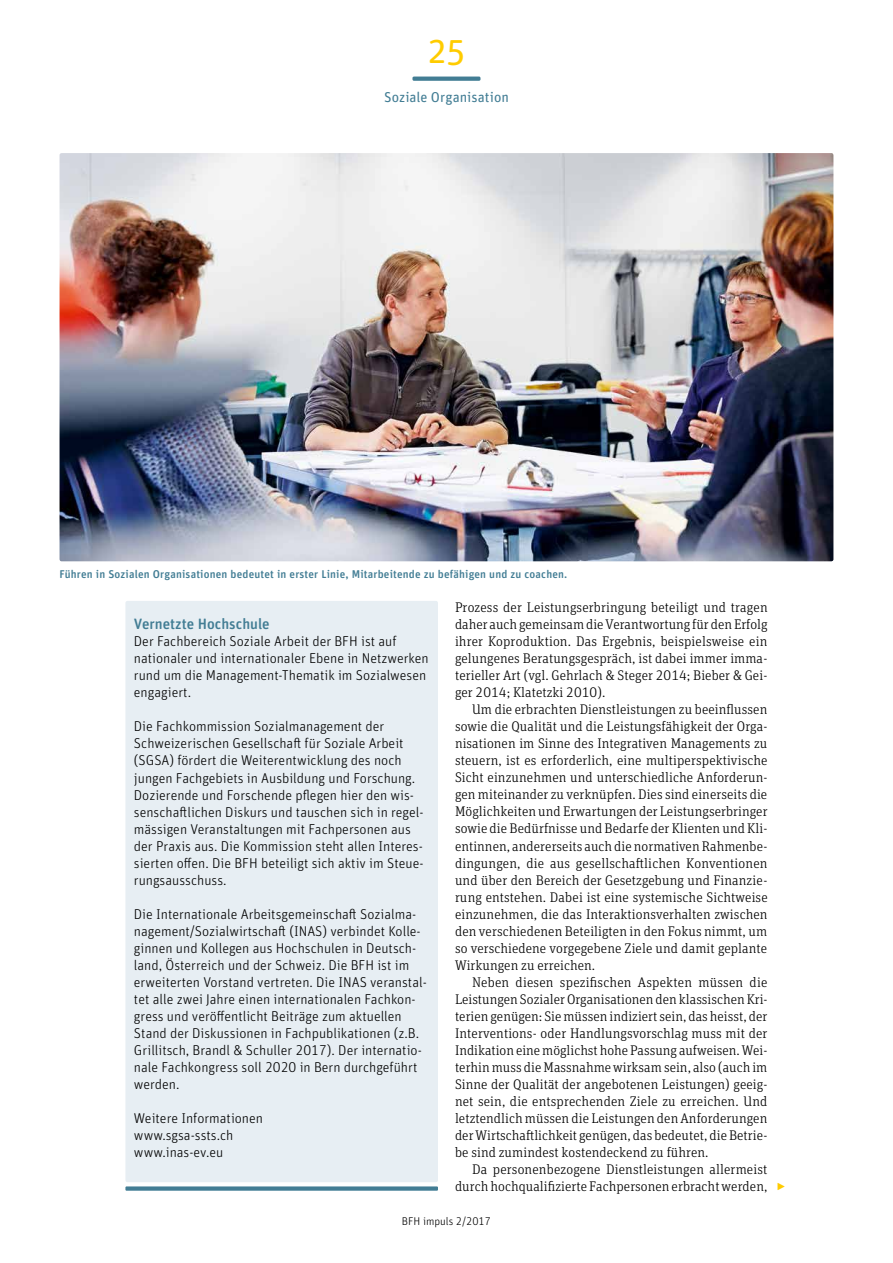
<style>
.page{position:relative;width:893px;height:1263px;background:#fff}
.page>*{position:absolute;margin:0;border:0;box-sizing:border-box;transform-origin:0 0}
.t1{font:36px "Unit Rounded Pro";color:#fc0}
.t2{font:300 16.5px "Unit Rounded Pro";color:#fc0}
.t3{font:500 15px "Unit Rounded Pro";color:#427d94}
.t4{font:300 14.25px/17px "Unit Rounded Pro";color:#000}
.t5{font:14.25px "Unit Rounded Pro";color:#427d94}
.t6{font:300 13.95px/17px "Unit Slab Pro";letter-spacing:.005em;color:#000;text-align:justify}
.t7{font:500 11.25px "Unit Rounded Pro";letter-spacing:.015em;color:#427d94}
.t8{font:300 11.25px "Unit Rounded Pro";color:#000}
</style>
<div class="page">
<svg style="left:412px;top:77px;width:68px;height:4px"></svg>
<div style="left:125px;top:601px;width:313px;height:581px;background:#e7eef3;border-radius:2px"></div>
<div style="left:125px;top:1186px;width:313px;height:5px;background:#427d94"></div>
<img style="left:60px;top:153px;width:773px;height:408px">
<h1 class="t1" style="left:428px;top:25px;width:38px">25</h1>
<p class="t5" style="left:384px;top:87px;width:126px">Soziale Organisation</p>
<p class="t7" style="left:60px;top:566px;width:509px">Führen in Sozialen Organisationen bedeutet in erster Linie, Mitarbeitende zu befähigen und zu coachen.</p>
<p class="t3" style="left:134px;top:614px;width:137px">Vernetzte Hochschule</p>
<p class="t4" style="left:134px;top:633px;width:296px">Der Fachbereich Soziale Arbeit der BFH ist auf nationaler und internationaler Ebene in Netzwerken rund um die Management-Thematik im Sozialwesen engagiert.</p>
<p class="t4" style="left:134px;top:718px;width:291px">Die Fachkommission Sozialmanagement der Schweizerischen Gesellschaft für Soziale Arbeit (SGSA) fördert die Weiterentwicklung des noch jungen Fachgebiets in Ausbildung und Forschung.<br>Dozierende und Forschende pflegen hier den wis&shy;senschaftlichen Diskurs und tauschen sich in regel&shy;mässigen Veranstaltungen mit Fachpersonen aus der Praxis aus. Die Kommission steht allen Interes&shy;sierten offen. Die BFH beteiligt sich aktiv im Steue&shy;rungsausschuss.</p>
<p class="t4" style="left:134px;top:905px;width:294px">Die Internationale Arbeitsgemeinschaft Sozialma&shy;nagement/Sozialwirtschaft (INAS) verbindet Kolle&shy;ginnen und Kollegen aus Hochschulen in Deutsch&shy;land, Österreich und der Schweiz. Die BFH ist im erweiterten Vorstand vertreten. Die INAS veranstal&shy;tet alle zwei Jahre einen internationalen Fachkon&shy;gress und veröffentlicht Beiträge zum aktuellen Stand der Diskussionen in Fachpublikationen (z.B.<br>Grillitsch, Brandl &amp; Schuller 2017). Der internatio&shy;nale Fachkongress soll 2020 in Bern durchgeführt werden.</p>
<p class="t4" style="left:134px;top:1109px;width:131px">Weitere Informationen www.sgsa-ssts.ch www.inas-ev.eu</p>
<p class="t6" style="left:455px;top:599px;width:314px">Prozess der Leistungserbringung beteiligt und tragen daher auch gemeinsam die Verantwortung für den Erfolg ihrer Koproduktion. Das Ergebnis, beispielsweise ein gelungenes Beratungsgespräch, ist dabei immer imma&shy;terieller Art (vgl. Gehrlach &amp; Steger 2014; Bieber &amp; Gei&shy;ger 2014; Klatetzki 2010).</p>
<p class="t6" style="left:455px;top:701px;width:314px;text-indent:17px">Um die erbrachten Dienstleistungen zu beeinflussen sowie die Qualität und die Leistungsfähigkeit der Orga&shy;nisationen im Sinne des Integrativen Managements zu steuern, ist es erforderlich, eine multiperspektivische Sicht einzunehmen und unterschiedliche Anforderun&shy;gen miteinander zu verknüpfen. Dies sind einerseits die Möglichkeiten und Erwartungen der Leistungserbringer sowie die Bedürfnisse und Bedarfe der Klienten und Kli&shy;entinnen, andererseits auch die normativen Rahmenbe&shy;dingungen, die aus gesellschaftlichen Konventionen und über den Bereich der Gesetzgebung und Finanzie&shy;rung entstehen. Dabei ist eine systemische Sichtweise einzunehmen, die das Interaktionsverhalten zwischen den verschiedenen Beteiligten in den Fokus nimmt, um so verschiedene vorgegebene Ziele und damit geplante Wirkungen zu erreichen.</p>
<p class="t6" style="left:455px;top:973px;width:314px;text-indent:17px">Neben diesen spezifischen Aspekten müssen die Leistungen Sozialer Organisationen den klassischen Kri&shy;terien genügen: Sie müssen indiziert sein, das heisst, der Interventions- oder Handlungsvorschlag muss mit der Indikation eine möglichst hohe Passung aufweisen. Wei&shy;terhin muss die Massnahme wirksam sein, also (auch im Sinne der Qualität der angebotenen Leistungen) geeig&shy;net sein, die entsprechenden Ziele zu erreichen. Und letztendlich müssen die Leistungen den Anforderungen der Wirtschaftlichkeit genügen, das bedeutet, die Betrie&shy;be sind zumindest kostendeckend zu führen.</p>
<p class="t6" style="left:455px;top:1160px;width:314px;text-align:right">Da personenbezogene Dienstleistungen allermeist durch hochqualifizierte Fachpersonen erbracht werden,</p>
<p class="t8" style="left:402px;top:1213px;width:91px">BFH impuls 2/2017</p>
<p class="t2" style="left:776px;top:1176px;width:11px">▶</p>
</div>
